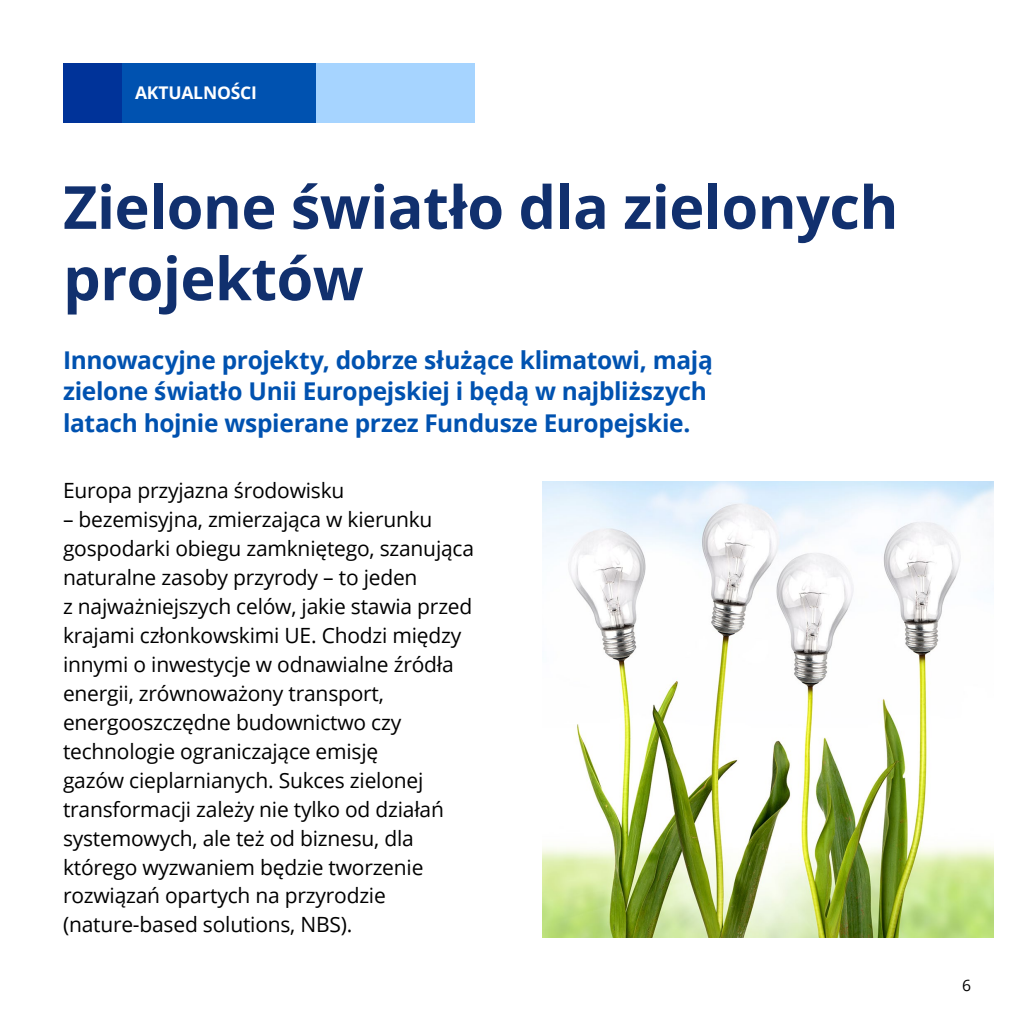
<style>
.page{position:relative;width:1017px;height:1017px;background:#fff}
.page>*{position:absolute;margin:0;border:0;box-sizing:border-box;transform-origin:0 0}
.t1{font:700 59.5px/71.4px "Open Sans";letter-spacing:-.01em;color:#11306e}
.t2{font:700 24.5px/31.5px "Open Sans";letter-spacing:-.015em;color:#0052b0}
.t3{font:21px/29.1px "Open Sans";letter-spacing:-.01em;color:#000}
.t4{font:700 17.5px "Open Sans";letter-spacing:-.01em;color:#fff}
.t5{font:15.75px "Open Sans";color:#000}
.s1{color:#fff}
</style>
<div class="page">
<div style="left:63px;top:63px;width:60px;height:60px;background:#039"></div>
<div style="left:123px;top:63px;width:193px;height:60px;background:#0052b0"></div>
<div style="left:316px;top:63px;width:159px;height:60px;background:#a6d4ff"></div>
<img style="left:542px;top:481px;width:451px;height:457px">
<p class="t4" style="left:135px;top:81px;width:124px">AKTUALNOŚCI</p>
<h1 class="t1" style="left:63px;top:170px;width:837px">Zielone światło dla zielonych projektów<span class="s1">.</span></h1>
<h2 class="t2" style="left:63px;top:343px;width:651px">Innowacyjne projekty, dobrze służące klimatowi, mają zielone światło Unii Europejskiej i będą w najbliższych latach hojnie wspierane przez Fundusze Europejskie.</h2>
<p class="t3" style="left:63px;top:475px;width:283px">Europa przyjazna środowisku</p>
<p class="t3" style="left:63px;top:504px;width:413px">– bezemisyjna, zmierzająca w kierunku gospodarki obiegu zamkniętego, szanująca naturalne zasoby przyrody – to jeden<br>z najważniejszych celów, jakie stawia przed krajami członkowskimi UE. Chodzi między innymi o inwestycje w odnawialne źródła energii, zrównoważony transport, energooszczędne budownictwo czy technologie ograniczające emisję<br>gazów cieplarnianych. Sukces zielonej transformacji zależy nie tylko od działań systemowych, ale też od biznesu, dla którego wyzwaniem będzie tworzenie rozwiązań opartych na przyrodzie (nature-based solutions, NBS).</p>
<p class="t5" style="left:962px;top:974px;width:11px">6</p>
</div>
